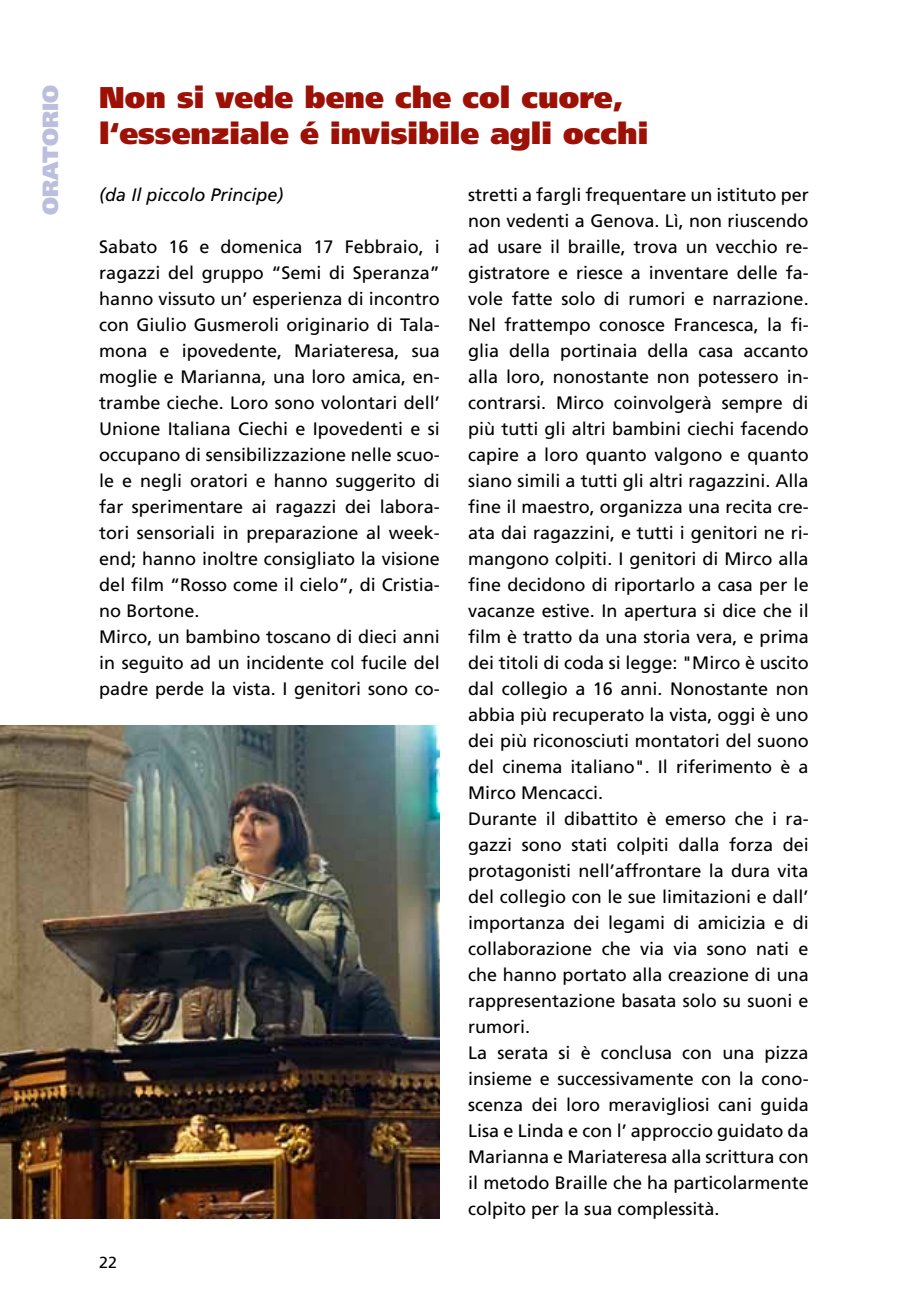
<style>
.page{position:relative;width:908px;height:1304px;background:#fff}
.page>*{position:absolute;margin:0;border:0;box-sizing:border-box;transform-origin:0 0}
.t1{font:900 30px/36px "Frutiger";color:#9c1006}
.t2{font:900 22px "Frutiger";color:#bbbedc}
.t3{font:18px/26px "Frutiger";color:#000}
.t4{font:italic 18px "Frutiger";color:#000}
.t5{font:16px "Frutiger";color:#000}
</style>
<div class="page">
<img style="left:0;top:726px;width:439px;height:493px">
<p class="t2" style="left:37px;top:215px;width:131px;rotate:-90deg">oratorio</p>
<h1 class="t1" style="left:99px;top:79px;width:550px">Non si vede bene che col cuore, l‘essenziale é invisibile agli occhi</h1>
<p class="t4" style="left:99px;top:184px;width:186px">(da Il piccolo Principe)</p>
<p class="t3" style="left:99px;top:234px;width:342px">Sabato 16 e domenica 17 Febbraio, i ragazzi del gruppo “Semi di Speranza” hanno vissuto un’ esperienza di incontro con Giulio Gusmeroli originario di Tala&shy;mona e ipovedente, M ariateresa, sua moglie e Marianna, una loro amica, en&shy;trambe cieche. Loro sono volontari dell’ U nione Italiana Ciechi e I povedenti e si occupano di sensibilizzazione nelle scuo&shy;le e negli oratori e hanno suggerito di far sperimentare ai ragazzi dei labora&shy;tori sensoriali in preparazione al week&shy;end; hanno inoltre consigliato la visione del film “Rosso come il cielo”, di Cristia&shy;no Bortone.<br>M irco, un bambino toscano di dieci anni in seguito ad un incidente col fucile del padre perde la vista. I genitori sono co-</p>
<p class="t3" style="left:468px;top:182px;width:342px">stretti a fargli frequentare un istituto per non vedenti a Genova. Lì, non riuscendo ad usare il braille, trova un vecchio re&shy;gistratore e riesce a inventare delle fa&shy;vole fatte solo di rumori e narrazione.<br>N el frattempo conosce Francesca, la fi&shy;glia della portinaia della casa accanto alla loro, nonostante non potessero in&shy;contrarsi. M irco coinvolgerà sempre di più tutti gli altri bambini ciechi facendo capire a loro quanto valgono e quanto siano simili a tutti gli altri ragazzini. Alla fine il maestro, organizza una recita cre&shy;ata dai ragazzini, e tutti i genitori ne ri&shy;mangono colpiti. I genitori di M irco alla fine decidono di riportarlo a casa per le vacanze estive. I n apertura si dice che il film è tratto da una storia vera, e prima dei titoli di coda si legge: "M irco è uscito dal collegio a 16 anni. Nonostante non abbia più recuperato la vista, oggi è uno dei più riconosciuti montatori del suono del cinema italiano". I l riferimento è a M irco Mencacci.<br>Durante il dibattito è emerso che i ra&shy;gazzi sono stati colpiti dalla forza dei protagonisti nell’affrontare la dura vita del collegio con le sue limitazioni e dall’ importanza dei legami di amicizia e di collaborazione che via via sono nati e che hanno portato alla creazione di una rappresentazione basata solo su suoni e rumori.<br>La serata si è conclusa con una pizza insieme e successivamente con la cono&shy;scenza dei loro meravigliosi cani guida Lisa e Linda e con l’ approccio guidato da Marianna e Mariateresa alla scrittura con il metodo B raille che ha particolarmente colpito per la sua complessità.</p>
<p class="t5" style="left:99px;top:1253px;width:19px">22</p>
</div>
